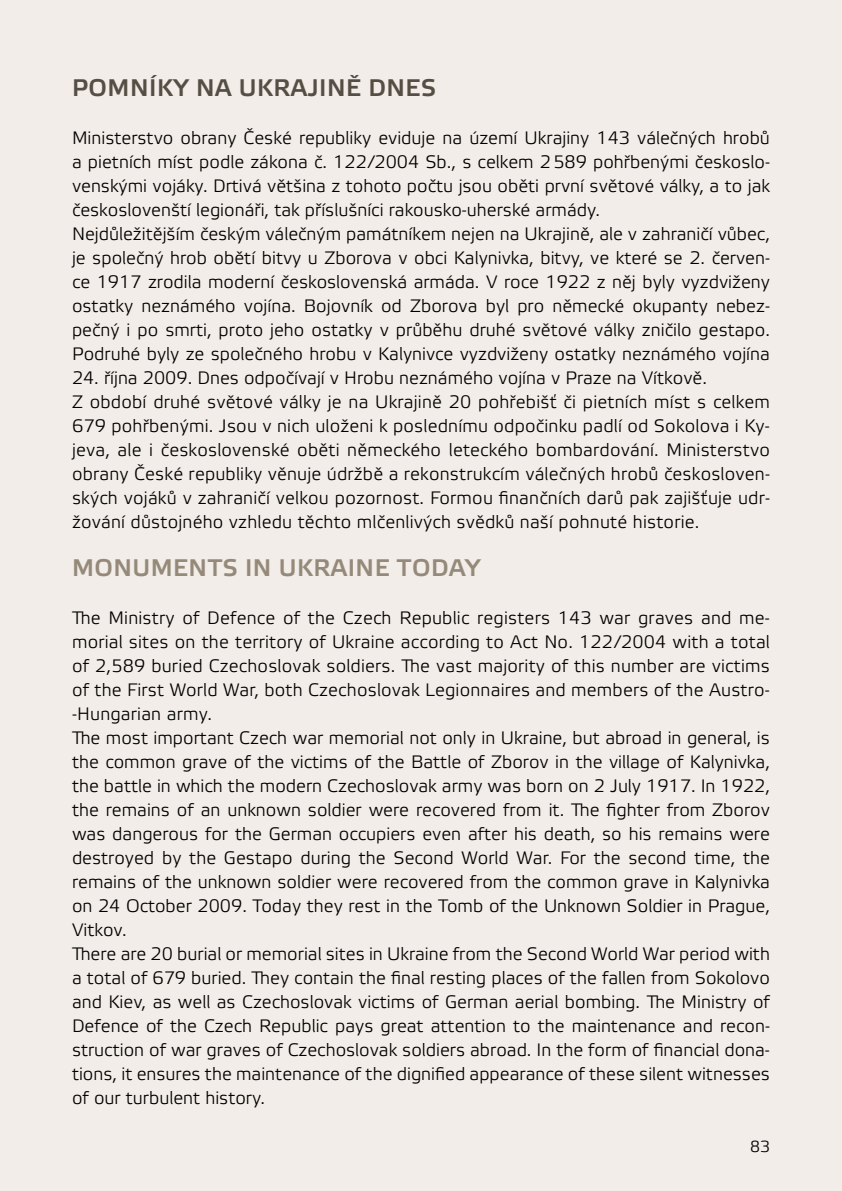
<style>
.page{position:relative;width:842px;height:1191px;background:#f2ede8}
.page>*{position:absolute;margin:0;border:0;box-sizing:border-box;transform-origin:0 0}
.t1{font:700 24px "Etelka Light Pro";letter-spacing:.02em;color:#958a7a}
.t2{font:700 24px "Etelka Light Pro";letter-spacing:.02em;color:#544e44}
.t3{font:18px/24px "Etelka Light Pro";color:#000}
.t4{font:16px "Etelka Light Pro";color:#000}
</style>
<div class="page">
<h1 class="t2" style="left:72px;top:75px;width:365px">POMNÍKY NA UKRAJINĚ DNES</h1>
<p class="t3" style="left:72px;top:127px;width:699px">Ministerstvo obrany České republiky eviduje na území Ukrajiny 143 válečných hrobů a pietních míst podle zákona č. 122/2004 Sb., s celkem 2589 pohřbenými českoslo&shy;venskými vojáky. Drtivá většina z tohoto počtu jsou oběti první světové války, a to jak českoslovenští legionáři, tak příslušníci rakousko-uherské armády.<br>Nejdůležitějším českým válečným památníkem nejen na Ukrajině, ale v zahraničí vůbec, je společný hrob obětí bitvy u Zborova v obci Kalynivka, bitvy, ve které se 2. červen&shy;ce 1917 zrodila moderní československá armáda. V roce 1922 z něj byly vyzdviženy ostatky neznámého vojína. Bojovník od Zborova byl pro německé okupanty nebez&shy;pečný i po smrti, proto jeho ostatky v průběhu druhé světové války zničilo gestapo.<br>Podruhé byly ze společného hrobu v Kalynivce vyzdviženy ostatky neznámého vojína</p>
<p class="t3" style="left:72px;top:367px;width:699px">24. října 2009. Dnes odpočívají v Hrobu neznámého vojína v Praze na Vítkově.<br>Z období druhé světové války je na Ukrajině 20 pohřebišť či pietních míst s celkem 679 pohřbenými. Jsou v nich uloženi k poslednímu odpočinku padlí od Sokolova i Ky&shy;jeva, ale i československé oběti německého leteckého bombardování. Ministerstvo obrany České republiky věnuje údržbě a rekonstrukcím válečných hrobů českosloven&shy;ských vojáků v zahraničí velkou pozornost. Formou finančních darů pak zajišťuje udr&shy;žování důstojného vzhledu těchto mlčenlivých svědků naší pohnuté historie.</p>
<h1 class="t1" style="left:72px;top:555px;width:410px">MONUMENTS IN UKRAINE TODAY</h1>
<p class="t3" style="left:72px;top:607px;width:699px">The Ministry of Defence of the Czech Republic registers 143 war graves and me&shy;morial sites on the territory of Ukraine according to Act No. 122/2004 with a total of 2,589 buried Czechoslovak soldiers. The vast majority of this number are victims of the First World War, both Czechoslovak Legionnaires and members of the Austro--Hungarian army.<br>The most important Czech war memorial not only in Ukraine, but abroad in general, is the common grave of the victims of the Battle of Zborov in the village of Kalynivka, the battle in which the modern Czechoslovak army was born on 2 July 1917. In 1922, the remains of an unknown soldier were recovered from it. The fighter from Zborov was dangerous for the German occupiers even after his death, so his remains were destroyed by the Gestapo during the Second World War. For the second time, the remains of the unknown soldier were recovered from the common grave in Kalynivka on 24 October 2009. Today they rest in the Tomb of the Unknown Soldier in Prague, Vitkov.<br>There are 20 burial or memorial sites in Ukraine from the Second World War period with a total of 679 buried. They contain the final resting places of the fallen from Sokolovo and Kiev, as well as Czechoslovak victims of German aerial bombing. The Ministry of Defence of the Czech Republic pays great attention to the maintenance and recon&shy;struction of war graves of Czechoslovak soldiers abroad. In the form of financial dona&shy;tions, it ensures the maintenance of the dignified appearance of these silent witnesses of our turbulent history.</p>
<p class="t4" style="left:750px;top:1138px;width:21px">83</p>
</div>
